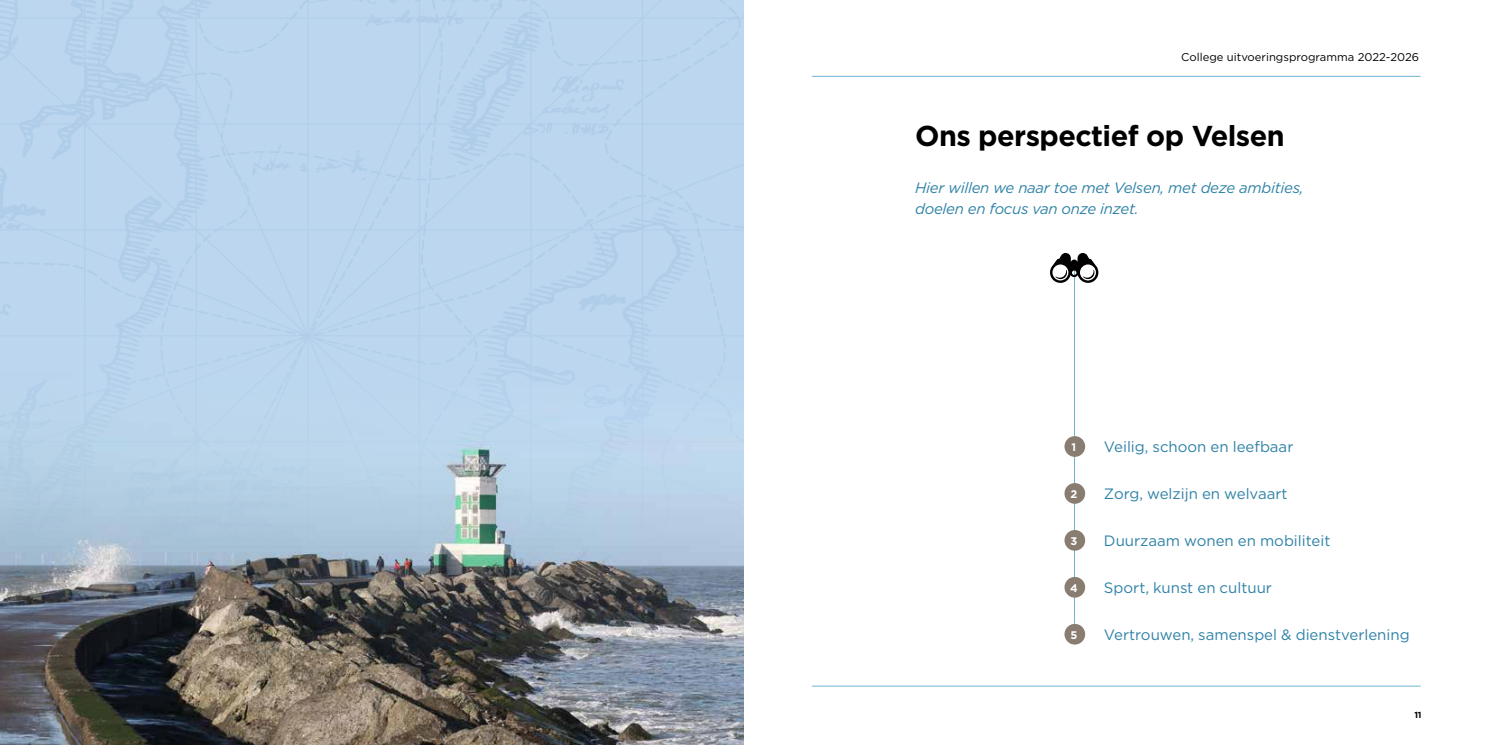
<style>
.page{position:relative;width:1489px;height:745px;background:#fff}
.page>*{position:absolute;margin:0;border:0;box-sizing:border-box;transform-origin:0 0}
.t1{font:700 28.75px "Gotham";letter-spacing:-.02em;color:#000}
.t2{font:15px "Gotham";color:#2f82a7}
.t3{font:italic 15px/21.2px "Gotham";letter-spacing:-.02em;color:#2f82a7}
.t4{font:11.25px "Gotham";color:#000}
.t5{font:700 11px "Gotham";color:#fff}
.t6{font:700 8.75px "Gotham";color:#000}
</style>
<div class="page">
<hr style="left:811px;top:76px;width:609px;height:1px;background:#6cb5d0">
<hr style="left:811px;top:685px;width:609px;height:1px;background:#6cb5d0">
<hr style="left:1074px;top:264px;width:1px;height:359px;background:#6cb5d0">
<div style="left:1064px;top:436px;width:21px;height:20px;background:#887d70;border-radius:50%"></div>
<div style="left:1064px;top:529px;width:21px;height:21px;background:#887d70;border-radius:50%"></div>
<div style="left:1064px;top:483px;width:21px;height:20px;background:#887d70;border-radius:50%"></div>
<div style="left:1064px;top:576px;width:21px;height:21px;background:#887d70;border-radius:50%"></div>
<div style="left:1064px;top:623px;width:21px;height:21px;background:#887d70;border-radius:50%"></div>
<svg style="left:1050px;top:253px;width:48px;height:30px"></svg>
<img style="left:0;top:0;width:743px;height:744px">
<p class="t4" style="left:1181px;top:49px;width:239px">College uitvoeringsprogramma 2022-2026</p>
<h1 class="t1" style="left:915px;top:117px;width:371px">Ons perspectief op Velsen</h1>
<p class="t3" style="left:915px;top:176px;width:390px">Hier willen we naar toe met Velsen, met deze ambities, doelen en focus van onze inzet.</p>
<p class="t5" style="left:1071px;top:439px;width:6px">1</p>
<p class="t5" style="left:1070px;top:486px;width:8px">2</p>
<p class="t5" style="left:1070px;top:533px;width:8px">3</p>
<p class="t5" style="left:1069px;top:580px;width:9px">4</p>
<p class="t5" style="left:1070px;top:627px;width:8px">5</p>
<p class="t2" style="left:1103px;top:436px;width:191px">Veilig, schoon en leefbaar</p>
<p class="t2" style="left:1103px;top:483px;width:185px">Zorg, welzijn en welvaart</p>
<p class="t2" style="left:1103px;top:530px;width:228px">Duurzaam wonen en mobiliteit</p>
<p class="t2" style="left:1103px;top:577px;width:169px">Sport, kunst en cultuur</p>
<p class="t2" style="left:1103px;top:624px;width:307px">Vertrouwen, samenspel &amp; dienstverlening</p>
<p class="t6" style="left:1414px;top:708px;width:9px">11</p>
</div>
